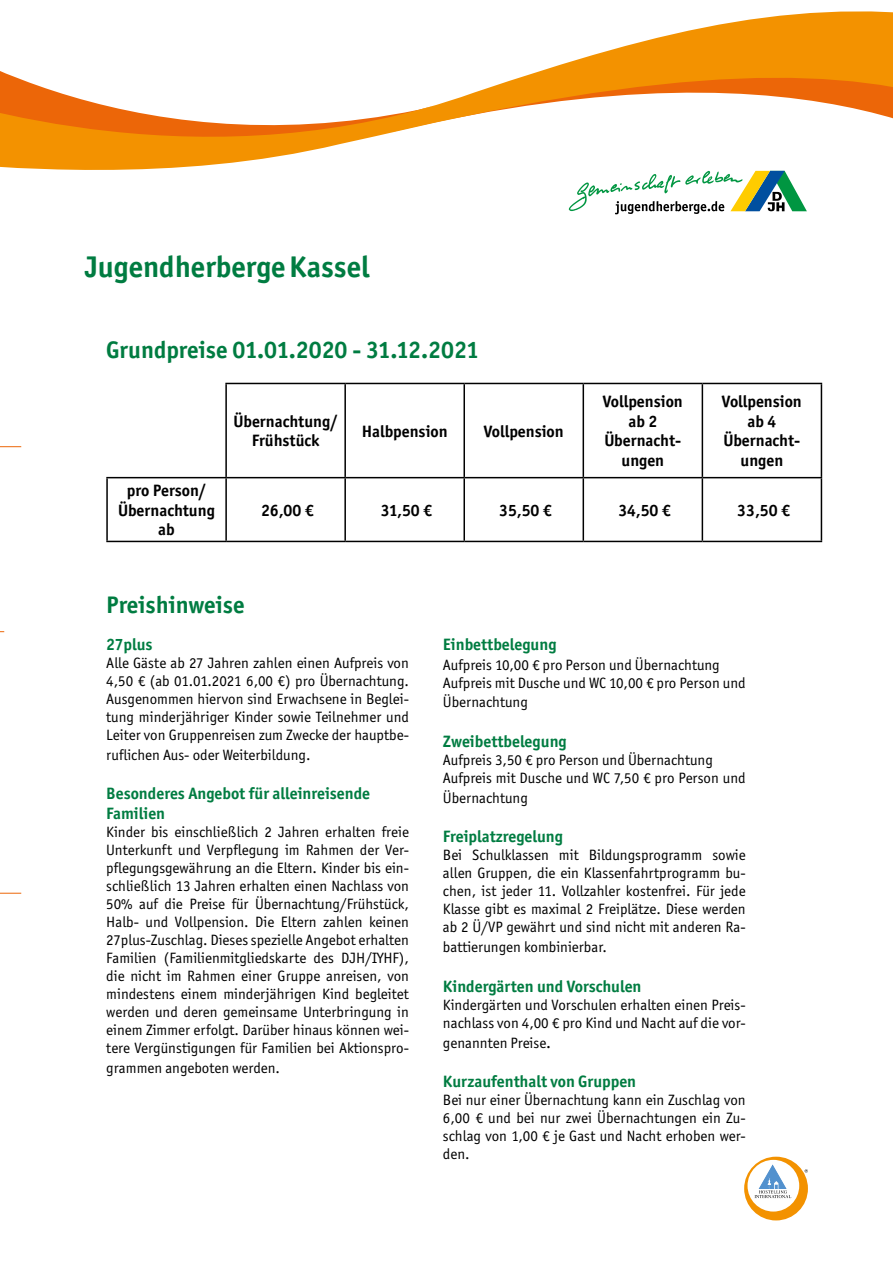
<style>
.page{position:relative;width:893px;height:1263px;background:#fff}
.page>*{position:absolute;margin:0;border:0;box-sizing:border-box;transform-origin:0 0}
.t1{font:700 30px "Officina Sans ITC Std";color:#007c41}
.t2{font:700 24px "Officina Sans ITC Std";color:#007c41}
.t3{font:700 16.5px/19.8px "Officina Sans ITC Std";color:#000;text-align:center}
.t4{font:700 16.5px/19.8px "Officina Sans ITC Std";color:#007c41}
.t5{font:15px/18px "Officina Sans ITC Std";color:#000;text-align:justify}
.s1{font-size:16.5px}
</style>
<div class="page">
<svg style="left:0;top:11px;width:893px;height:199px"></svg>
<svg style="left:0;top:446px;width:21px;height:1px"></svg>
<svg style="left:0;top:893px;width:21px;height:1px"></svg>
<svg style="left:744px;top:1157px;width:64px;height:63px"></svg>
<svg style="left:569px;top:171px;width:238px;height:43px"></svg>
<hr style="left:225px;top:383px;width:120px;height:1px;background:#000">
<hr style="left:345px;top:383px;width:119px;height:1px;background:#000">
<hr style="left:464px;top:383px;width:119px;height:1px;background:#000">
<hr style="left:463px;top:384px;width:2px;height:93px;background:#000">
<hr style="left:583px;top:383px;width:119px;height:1px;background:#000">
<hr style="left:583px;top:384px;width:1px;height:93px;background:#000">
<hr style="left:702px;top:383px;width:120px;height:1px;background:#000">
<hr style="left:702px;top:384px;width:1px;height:93px;background:#000">
<hr style="left:821px;top:384px;width:1px;height:93px;background:#000">
<hr style="left:345px;top:477px;width:119px;height:1px;background:#000">
<hr style="left:344px;top:478px;width:2px;height:63px;background:#000">
<hr style="left:464px;top:477px;width:119px;height:1px;background:#000">
<hr style="left:463px;top:478px;width:2px;height:63px;background:#000">
<hr style="left:583px;top:477px;width:119px;height:1px;background:#000">
<hr style="left:583px;top:478px;width:1px;height:63px;background:#000">
<hr style="left:702px;top:477px;width:120px;height:1px;background:#000">
<hr style="left:702px;top:478px;width:1px;height:63px;background:#000">
<hr style="left:821px;top:478px;width:1px;height:63px;background:#000">
<hr style="left:106px;top:541px;width:120px;height:1px;background:#000">
<hr style="left:226px;top:541px;width:119px;height:1px;background:#000">
<hr style="left:345px;top:541px;width:119px;height:1px;background:#000">
<hr style="left:464px;top:541px;width:119px;height:1px;background:#000">
<hr style="left:583px;top:541px;width:119px;height:1px;background:#000">
<hr style="left:702px;top:541px;width:120px;height:1px;background:#000">
<hr style="left:106px;top:478px;width:2px;height:63px;background:#000">
<hr style="left:225px;top:478px;width:2px;height:63px;background:#000">
<hr style="left:344px;top:384px;width:2px;height:93px;background:#000">
<hr style="left:226px;top:477px;width:119px;height:1px;background:#000">
<hr style="left:225px;top:384px;width:2px;height:93px;background:#000">
<hr style="left:106px;top:477px;width:120px;height:1px;background:#000">
<h1 class="t1" style="left:85px;top:248px;width:286px">JugendherbergeKassel</h1>
<h2 class="t2" style="left:106px;top:334px;width:374px">Grundpreise 01.01.2020 - 31.12.2021</h2>
<p class="t3" style="left:234px;top:411px;width:106px">Übernachtung/<br>Frühstück</p>
<p class="t3" style="left:362px;top:421px;width:87px">Halbpension</p>
<p class="t3" style="left:484px;top:421px;width:81px">Vollpension</p>
<p class="t3" style="left:603px;top:391px;width:81px">Vollpension ab 2<br>Übernacht&shy;ungen</p>
<p class="t3" style="left:722px;top:391px;width:81px">Vollpension ab 4<br>Übernacht&shy;ungen</p>
<p class="t3" style="left:118px;top:480px;width:98px">pro Person/<br>Übernachtung ab</p>
<p class="t3" style="left:261px;top:500px;width:54px">26,00 €</p>
<p class="t3" style="left:381px;top:500px;width:53px">31,50 €</p>
<p class="t3" style="left:499px;top:500px;width:54px">35,50 €</p>
<p class="t3" style="left:618px;top:500px;width:54px">34,50 €</p>
<p class="t3" style="left:737px;top:500px;width:54px">33,50 €</p>
<h2 class="t2" style="left:106px;top:590px;width:140px">Preishinweise</h2>
<p class="t4" style="left:106px;top:634px;width:48px">27plus</p>
<p class="t5" style="left:106px;top:654px;width:304px">Alle Gäste ab 27 Jahren zahlen einen Aufpreis von 4,50 € (ab 01.01.2021 6,00 €) pro Übernachtung.<br>Ausgenommen hiervon sind Erwachsene in Beglei&shy;tung minderjähriger Kinder sowie Teilnehmer und Leiter von Gruppenreisen zum Zwecke der hauptbe-</p>
<p class="t5" style="left:106px;top:745px;width:206px">ruflichen Aus- oder Weiterbildung.</p>
<p class="t4" style="left:106px;top:783px;width:265px">Besonderes Angebot für alleinreisende<br>Familien</p>
<p class="t5" style="left:106px;top:823px;width:304px">Kinder bis einschließlich 2 Jahren erhalten freie Unterkunft und Verpflegung im Rahmen der Ver&shy;pflegungsgewährung an die Eltern. Kinder bis ein&shy;schließlich 13 Jahren erhalten einen Nachlass von 50% auf die Preise für Übernachtung/Frühstück, Halb- und Vollpension. Die Eltern zahlen keinen 27plus-Zuschlag. Dieses spezielle Angebot erhalten Familien (Familienmitgliedskarte des DJH/IYHF), die nicht im Rahmen einer Gruppe anreisen, von mindestens einem minderjährigen Kind begleitet werden und deren gemeinsame Unterbringung in einem Zimmer erfolgt. Darüber hinaus können wei&shy;tere Vergünstigungen für Familien bei Aktionspro-</p>
<p class="t5" style="left:106px;top:1059px;width:175px">grammen angeboten werden.</p>
<p class="t4" style="left:443px;top:634px;width:115px">Einbettbelegung</p>
<p class="t5" style="left:443px;top:655px;width:304px">Aufpreis 10,00 € pro Person und Übernachtung<br>Aufpreis mit Dusche und WC 10,00 € pro Person und</p>
<p class="t5" style="left:443px;top:693px;width:86px">Übernachtung</p>
<p class="t4" style="left:443px;top:731px;width:125px">Zweibettbelegung</p>
<p class="t5" style="left:443px;top:751px;width:304px">Aufpreis 3,50 € pro Person und Übernachtung<br>Aufpreis mit Dusche und WC 7,50 € pro Person und</p>
<p class="t5" style="left:443px;top:789px;width:86px">Übernachtung</p>
<p class="t4" style="left:443px;top:827px;width:122px">Freiplatzregelung</p>
<p class="t5" style="left:443px;top:846px;width:304px">Bei Schulklassen mit Bildungsprogramm sowie allen Gruppen, die ein Klassenfahrtprogramm bu&shy;chen, ist jeder 11. Vollzahler kostenfrei. Für jede Klasse gibt es maximal 2 Freiplätze. Diese werden ab 2 Ü/VP gewährt und sind nicht mit anderen Ra-</p>
<p class="t5" style="left:443px;top:938px;width:166px">battierungen kombinierbar.</p>
<p class="t4" style="left:443px;top:976px;width:200px">Kindergärten und Vorschulen</p>
<p class="t5" style="left:443px;top:996px;width:304px">Kindergärten und Vorschulen erhalten einen Preis&shy;nachlass von 4,00 € pro Kind und Nacht auf die vor-</p>
<p class="t5" style="left:443px;top:1033px;width:110px">genannten Preise<span class="s1">.</span></p>
<p class="t4" style="left:443px;top:1071px;width:195px">Kurzaufenthalt von Gruppen</p>
<p class="t5" style="left:443px;top:1091px;width:304px">Bei nur einer Übernachtung kann ein Zuschlag von 6,00 € und bei nur zwei Übernachtungen ein Zu&shy;schlag von 1,00 € je Gast und Nacht erhoben wer&shy;den.</p>
</div>
